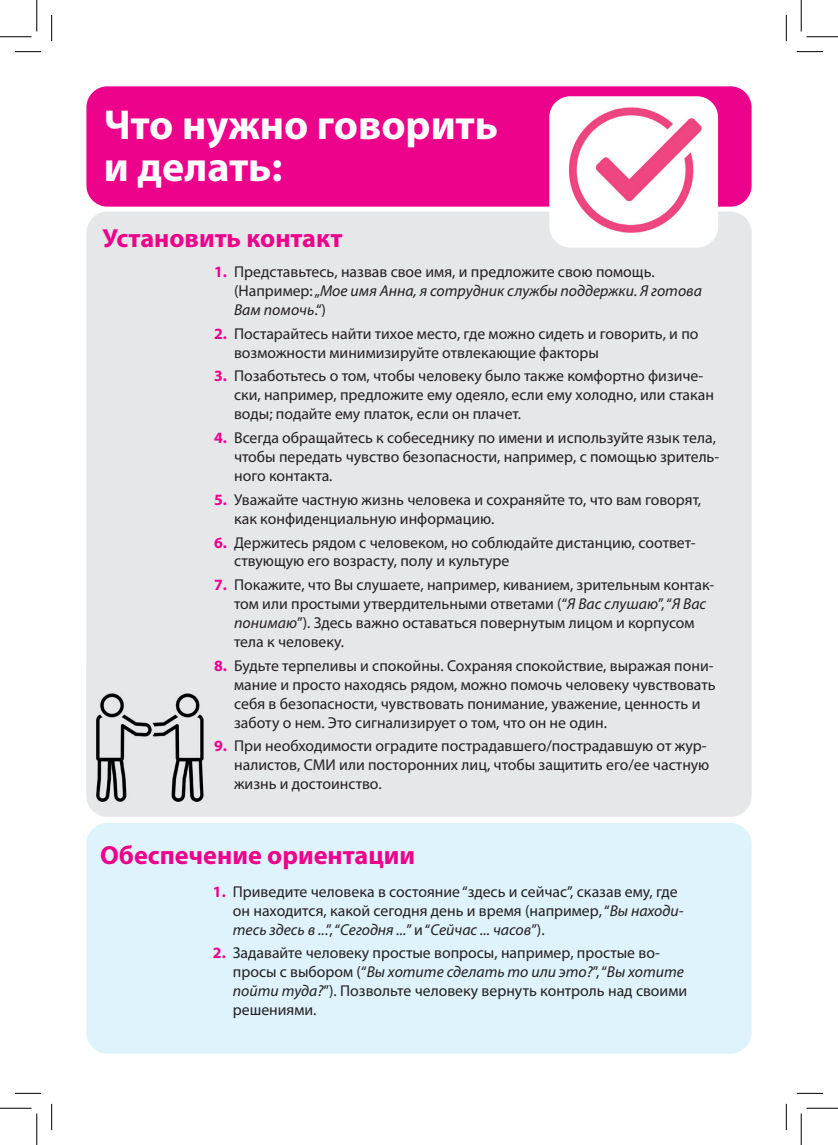
<style>
.page{position:relative;width:838px;height:1145px;background:#fff}
.page>*{position:absolute;margin:0;border:0;box-sizing:border-box;transform-origin:0 0}
.t1{font:700 42px/42px "Myriad Pro";color:#fff}
.t2{font:700 26.25px "Myriad Pro";color:#ed028c}
.t3{font:15.75px/18.9px "Myriad Pro";color:#231f20}
.s1{font-weight:700;color:#ed028c}
.s2{font-style:italic}
</style>
<div class="page">
<div style="left:86px;top:823px;width:665px;height:231px;background:#dff3fc;border-radius:21px"></div>
<div style="left:86px;top:212px;width:665px;height:605px;background:#e6e7e9;border-radius:21px"></div>
<div style="left:86px;top:86px;width:665px;height:121px;background:#ed028c;border-radius:21px"></div>
<div style="left:549px;top:96px;width:169px;height:152px;background:#fff;border-radius:21px"></div>
<img style="left:569px;top:107px;width:132px;height:126px">
<img style="left:86px;top:693px;width:118px;height:116px">
<svg style="left:15px;top:51px;width:26px;height:1px"></svg>
<svg style="left:796px;top:51px;width:27px;height:1px"></svg>
<svg style="left:15px;top:1093px;width:26px;height:1px"></svg>
<svg style="left:796px;top:1093px;width:27px;height:1px"></svg>
<svg style="left:51px;top:15px;width:1px;height:26px"></svg>
<svg style="left:51px;top:1104px;width:1px;height:26px"></svg>
<svg style="left:786px;top:15px;width:1px;height:26px"></svg>
<svg style="left:786px;top:1104px;width:1px;height:26px"></svg>
<hr style="left:0;top:36px;width:32px;height:1px;background:#000">
<hr style="left:806px;top:36px;width:31px;height:1px;background:#000">
<hr style="left:0;top:1108px;width:32px;height:1px;background:#000">
<hr style="left:806px;top:1108px;width:31px;height:1px;background:#000">
<hr style="left:36px;top:0;width:1px;height:31px;background:#000">
<hr style="left:36px;top:1113px;width:1px;height:32px;background:#000">
<hr style="left:800px;top:0;width:1px;height:31px;background:#000">
<hr style="left:800px;top:1113px;width:1px;height:32px;background:#000">
<h1 class="t1" style="left:104px;top:102px;width:396px">Что нужно говорить и делать:</h1>
<h2 class="t2" style="left:102px;top:221px;width:241px">Установить контакт</h2>
<p class="t3" style="left:234px;top:262px;width:469px;text-indent:-20px"><span class="s1">1.</span> Представьтесь, назвав свое имя, и предложите свою помощь. (Например: „<span class="s2">Мое имя Анна, я сотрудник службы поддержки. Я готова<br>Вам помочь</span>.“)</p>
<p class="t3" style="left:234px;top:324px;width:466px;text-indent:-20px"><span class="s1">2.</span> Постарайтесь найти тихое место, где можно сидеть и говорить, и по возможности минимизируйте отвлекающие факторы</p>
<p class="t3" style="left:234px;top:366px;width:481px;text-indent:-20px"><span class="s1">3.</span> Позаботьтесь о том, чтобы человеку было также комфортно физиче&shy;ски, например, предложите ему одеяло, если ему холодно, или стакан воды; подайте ему платок, если он плачет.</p>
<p class="t3" style="left:234px;top:428px;width:486px;text-indent:-20px"><span class="s1">4.</span> Всегда обращайтесь к собеседнику по имени и используйте язык тела, чтобы передать чувство безопасности, например, с помощью зритель&shy;ного контакта.</p>
<p class="t3" style="left:234px;top:490px;width:468px;text-indent:-20px"><span class="s1">5.</span> Уважайте частную жизнь человека и сохраняйте то, что вам говорят, как конфиденциальную информацию.</p>
<p class="t3" style="left:234px;top:533px;width:463px;text-indent:-20px"><span class="s1">6.</span> Держитесь рядом с человеком, но соблюдайте дистанцию, соответ&shy;ствующую его возрасту, полу и культуре</p>
<p class="t3" style="left:234px;top:575px;width:482px;text-indent:-20px"><span class="s1">7.</span> Покажите, что Вы слушаете, например, киванием, зрительным контак&shy;том или простыми утвердительными ответами (“<span class="s2">Я Вас слушаю</span>”, “<span class="s2">Я Вас понимаю</span>”). Здесь важно оставаться повернутым лицом и корпусом тела к человеку.</p>
<p class="t3" style="left:234px;top:656px;width:483px;text-indent:-20px"><span class="s1">8.</span> Будьте терпеливы и спокойны. Сохраняя спокойствие, выражая пони&shy;мание и просто находясь рядом, можно помочь человеку чувствовать себя в безопасности, чувствовать понимание, уважение, ценность и заботу о нем. Это сигнализирует о том, что он не один.</p>
<p class="t3" style="left:234px;top:736px;width:477px;text-indent:-20px"><span class="s1">9.</span> При необходимости оградите пострадавшего/пострадавшую от жур&shy;налистов, СМИ или посторонних лиц, чтобы защитить его/ее частную жизнь и достоинство.</p>
<h2 class="t2" style="left:100px;top:838px;width:316px">Обеспечение ориентации</h2>
<p class="t3" style="left:233px;top:882px;width:452px;text-indent:-20px"><span class="s1">1.</span> Приведите человека в состояние “здесь и сейчас”, сказав ему, где он находится, какой сегодня день и время (например, “<span class="s2">Вы находи&shy;тесь здесь в ..</span>.”, “<span class="s2">Сегодня ...</span>” и “<span class="s2">Сейчас ... часов</span>”).</p>
<p class="t3" style="left:233px;top:944px;width:455px;text-indent:-20px"><span class="s1">2.</span> Задавайте человеку простые вопросы, например, простые во&shy;просы с выбором (“<span class="s2">Вы хотите сделать то или это?</span>”, “<span class="s2">Вы хотите пойти туда?</span>”). Позвольте человеку вернуть контроль над своими решениями.</p>
</div>
